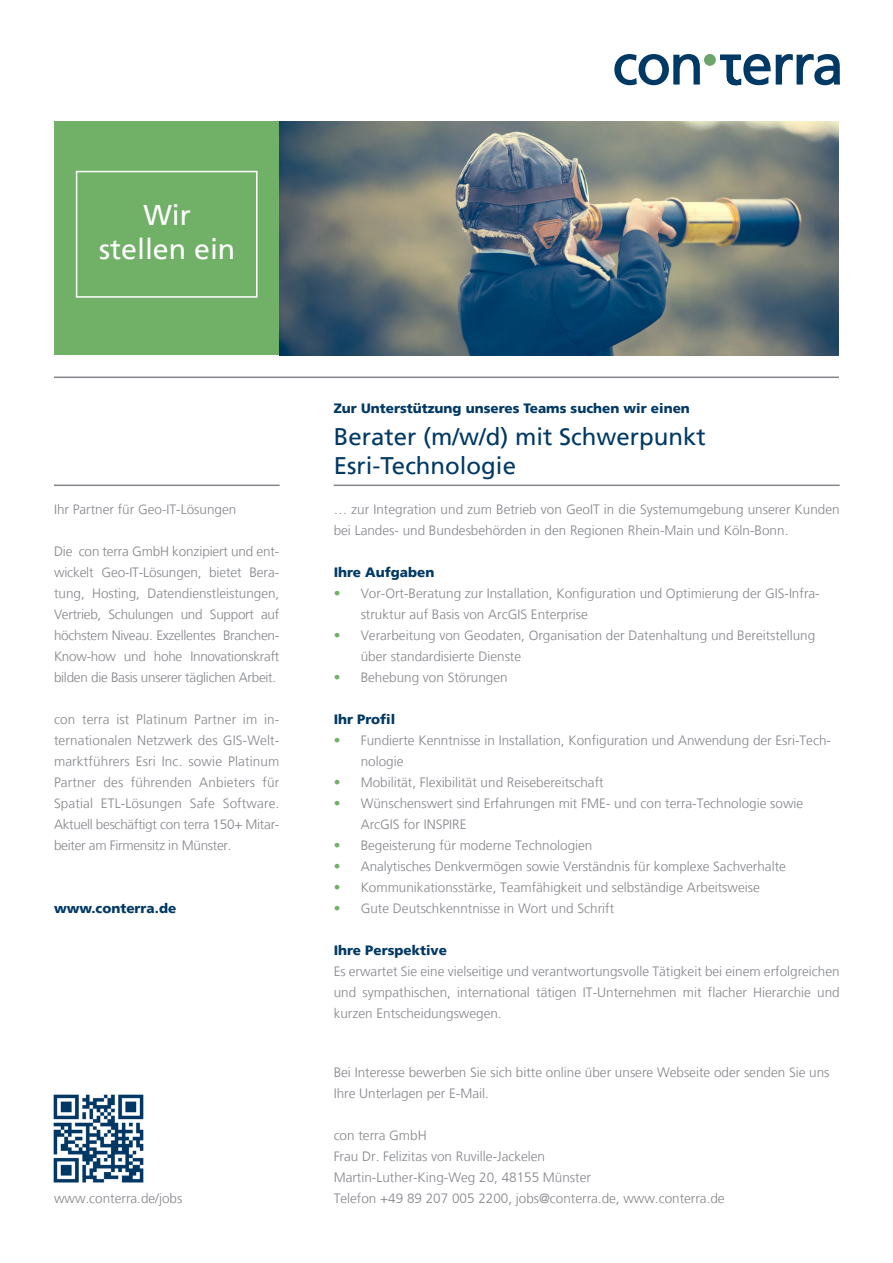
<style>
.page{position:relative;width:893px;height:1263px;background:#fff}
.page>*{position:absolute;margin:0;border:0;box-sizing:border-box;transform-origin:0 0}
.t1{font:28.5px "Frutiger";color:#fff}
.t2{font:24px/28.8px "Frutiger";color:#003964}
.t3{font:300 13.5px/21px "Frutiger";color:#83858a}
.t4{font:900 13.5px "Frutiger";color:#003964}
.s1{color:#71b067}
</style>
<div class="page">
<div style="left:704px;top:54px;width:12px;height:12px;background:#6ca46b;border-radius:50%"></div>
<svg style="left:614px;top:54px;width:86px;height:31px"></svg>
<svg style="left:720px;top:54px;width:120px;height:31px"></svg>
<div style="left:54px;top:121px;width:276px;height:234px;background:#71b067"></div>
<hr style="left:54px;top:377px;width:785px;height:1px;background:#83858a">
<hr style="left:334px;top:485px;width:506px;height:1px;background:#83858a">
<hr style="left:54px;top:485px;width:226px;height:1px;background:#83858a">
<div style="left:76px;top:171px;width:182px;height:127px;border:2px solid #fff"></div>
<img style="left:280px;top:121px;width:559px;height:234px">
<img style="left:53px;top:1094px;width:91px;height:89px">
<p class="t1" style="left:143px;top:198px;width:49px">Wir</p>
<p class="t1" style="left:99px;top:232px;width:138px">stellen ein</p>
<p class="t3" style="left:54px;top:499px;width:184px">Ihr Partner für Geo-IT-Lösungen</p>
<p class="t3" style="left:54px;top:541px;width:227px;text-align:justify">Die con terra GmbH konzipiert und ent&shy;wickelt Geo-IT-Lösungen, bietet Bera&shy;tung, Hosting, Datendienstleistungen, Vertrieb, Schulungen und Support auf höchstem Niveau. Exzellentes Branchen-Know-how und hohe Innovationskraft bilden die Basis unserer täglichen Arbeit.</p>
<p class="t3" style="left:54px;top:709px;width:227px;text-align:justify">con terra ist Platinum Partner im in&shy;ternationalen Netzwerk des GIS-Welt&shy;marktführers Esri Inc. sowie Platinum Partner des führenden Anbieters für Spatial ETL-Lösungen Safe Software.<br>Aktuell beschäftigt con terra 150+ Mitar&shy;beiter am Firmensitz in Münster.</p>
<p class="t4" style="left:54px;top:900px;width:124px">www.conterra.de</p>
<p class="t3" style="left:54px;top:1187px;width:130px">www.conterra.de/jobs</p>
<p class="t4" style="left:334px;top:400px;width:358px">Zur Unterstützung unseres Teams suchen wir einen</p>
<p class="t2" style="left:334px;top:422px;width:374px">Berater (m/w/d) mit Schwerpunkt<br>Esri-Technologie</p>
<p class="t3" style="left:334px;top:499px;width:507px">… zur Integration und zum Betrieb von GeoIT in die Systemumgebung unserer Kunden bei Landes- und Bundesbehörden in den Regionen Rhein-Main und Köln-Bonn.</p>
<p class="t4" style="left:334px;top:564px;width:102px">Ihre Aufgaben</p>
<p class="t3" style="left:361px;top:583px;width:461px;text-indent:-27px"><span class="s1">•</span> Vor-Ort-Beratung zur Installation, Konfiguration und Optimierung der GIS-Infra&shy;struktur auf Basis von ArcGIS Enterprise</p>
<p class="t3" style="left:361px;top:625px;width:456px;text-indent:-27px"><span class="s1">•</span> Verarbeitung von Geodaten, Organisation der Datenhaltung und Bereitstellung über standardisierte Dienste</p>
<p class="t3" style="left:334px;top:667px;width:176px"><span class="s1">•</span> Behebung von Störungen</p>
<p class="t4" style="left:334px;top:711px;width:63px">Ihr Profil</p>
<p class="t3" style="left:361px;top:730px;width:472px;text-indent:-27px"><span class="s1">•</span> Fundierte Kenntnisse in Installation, Konfiguration und Anwendung der Esri-Tech&shy;nologie</p>
<p class="t3" style="left:334px;top:772px;width:271px"><span class="s1">•</span> Mobilität, Flexibilität und Reisebereitschaft</p>
<p class="t3" style="left:361px;top:793px;width:444px;text-indent:-27px"><span class="s1">•</span> Wünschenswert sind Erfahrungen mit FME- und con terra-Technologie sowie<br>ArcGIS for INSPIRE</p>
<p class="t3" style="left:334px;top:835px;width:260px"><span class="s1">•</span> Begeisterung für moderne Technologien</p>
<p class="t3" style="left:334px;top:856px;width:454px"><span class="s1">•</span> Analytisches Denkvermögen sowie Verständnis für komplexe Sachverhalte</p>
<p class="t3" style="left:334px;top:877px;width:428px"><span class="s1">•</span> Kommunikationsstärke, Teamfähigkeit und selbständige Arbeitsweise</p>
<p class="t3" style="left:334px;top:898px;width:282px"><span class="s1">•</span> Gute Deutschkenntnisse in Wort und Schrift</p>
<p class="t4" style="left:334px;top:942px;width:115px">Ihre Perspektive</p>
<p class="t3" style="left:334px;top:961px;width:508px;text-align:justify">Es erwartet Sie eine vielseitige und verantwortungsvolle Tätigkeit bei einem erfolgreichen und sympathischen, international tätigen IT-Unternehmen mit flacher Hierarchie und kurzen Entscheidungswegen.</p>
<p class="t3" style="left:334px;top:1062px;width:497px">Bei Interesse bewerben Sie sich bitte online über unsere Webseite oder senden Sie uns<br>Ihre Unterlagen per E-Mail.</p>
<p class="t3" style="left:334px;top:1125px;width:95px">con terra GmbH</p>
<p class="t3" style="left:334px;top:1146px;width:213px">Frau Dr. Felizitas von Ruville-Jackelen</p>
<p class="t3" style="left:334px;top:1167px;width:259px">Martin-Luther-King-Weg 20, 48155 Münster</p>
<p class="t3" style="left:334px;top:1188px;width:393px">Telefon +49 89 207 005 2200, jobs@conterra.de, www.conterra.de</p>
</div>
